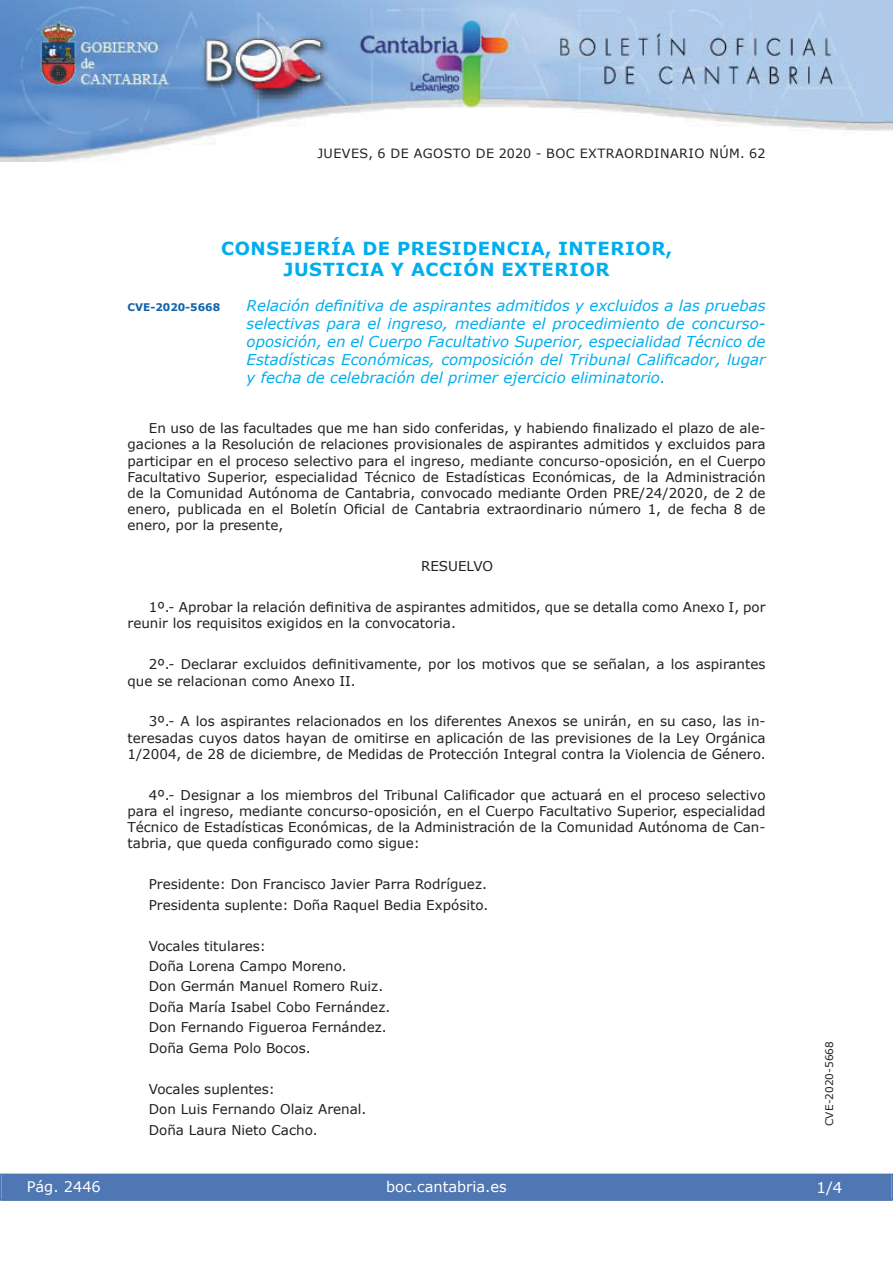
<style>
.page{position:relative;width:893px;height:1263px;background:#fff}
.page>*{position:absolute;margin:0;border:0;box-sizing:border-box;transform-origin:0 0}
.t1{font:700 18px/21px "Verdana";letter-spacing:.035em;color:#00aeef;text-align:center}
.t2{font:italic 15px/18px "Verdana";color:#00aeef;text-align:justify}
.t3{font:15px "Verdana";color:#fff}
.t4{font:14.55px "Verdana";color:#fff}
.t5{font:13.5px/16.2px "Verdana";color:#231f20}
.t6{font:12.75px "Verdana";letter-spacing:.035em;color:#231f20}
.t7{font:10.5px "Verdana";color:#231f20}
.t8{font:700 10.5px "Verdana";color:#1263a9}
</style>
<div class="page">
<img style="left:0;top:0;width:893px;height:161px">
<div style="left:1px;top:1174px;width:890px;height:27px;background:#4f77b3"></div>
<div style="left:0;top:1174px;width:893px;height:27px;border:1px solid #4f77b3"></div>
<p class="t6" style="left:317px;top:145px;width:449px">JUEVES, 6 DE AGOSTO DE 2020 - BOC EXTRAORDINARIO NÚM. 62</p>
<h1 class="t1" style="left:221px;top:237px;width:453px">CONSEJERÍA DE PRESIDENCIA, INTERIOR,<br>JUSTICIA Y ACCIÓN EXTERIOR</h1>
<p class="t8" style="left:128px;top:300px;width:94px">CVE-2020-5668</p>
<p class="t2" style="left:247px;top:296px;width:520px">Relación definitiva de aspirantes admitidos y excluidos a las pruebas selectivas para el ingreso, mediante el procedimiento de concurso&shy;oposición, en el Cuerpo Facultativo Superior, especialidad Técnico de Estadísticas Económicas, composición del Tribunal Calificador, lugar y fecha de celebración del primer ejercicio eliminatorio.</p>
<p class="t5" style="left:128px;top:420px;width:639px;text-align:justify;text-indent:21px">En uso de las facultades que me han sido conferidas, y habiendo finalizado el plazo de ale&shy;gaciones a la Resolución de relaciones provisionales de aspirantes admitidos y excluidos para participar en el proceso selectivo para el ingreso, mediante concurso-oposición, en el Cuerpo Facultativo Superior, especialidad Técnico de Estadísticas Económicas, de la Administración de la Comunidad Autónoma de Cantabria, convocado mediante Orden PRE/24/2020, de 2 de enero, publicada en el Boletín Oficial de Cantabria extraordinario número 1, de fecha 8 de enero, por la presente,</p>
<p class="t5" style="left:421px;top:558px;width:74px">RESUELVO</p>
<p class="t5" style="left:128px;top:599px;width:639px;text-indent:21px">1º.- Aprobar la relación definitiva de aspirantes admitidos, que se detalla como Anexo I, por reunir los requisitos exigidos en la convocatoria.</p>
<p class="t5" style="left:128px;top:656px;width:639px;text-indent:21px">2º.- Declarar excluidos definitivamente, por los motivos que se señalan, a los aspirantes que se relacionan como Anexo II.</p>
<p class="t5" style="left:128px;top:713px;width:639px;text-align:justify;text-indent:21px">3º.- A los aspirantes relacionados en los diferentes Anexos se unirán, en su caso, las in&shy;teresadas cuyos datos hayan de omitirse en aplicación de las previsiones de la Ley Orgánica 1/2004, de 28 de diciembre, de Medidas de Protección Integral contra la Violencia de Género.</p>
<p class="t5" style="left:128px;top:786px;width:639px;text-align:justify;text-indent:21px">4º.- Designar a los miembros del Tribunal Calificador que actuará en el proceso selectivo para el ingreso, mediante concurso-oposición, en el Cuerpo Facultativo Superior, especialidad Técnico de Estadísticas Económicas, de la Administración de la Comunidad Autónoma de Can&shy;tabria, que queda configurado como sigue:</p>
<p class="t5" style="left:149px;top:874px;width:341px;line-height:20.4px">Presidente: Don Francisco Javier Parra Rodríguez.<br>Presidenta suplente: Doña Raquel Bedia Expósito.</p>
<p class="t5" style="left:149px;top:935px;width:243px;line-height:20.4px">Vocales titulares:<br>Doña Lorena Campo Moreno.<br>Don Germán Manuel Romero Ruiz.<br>Doña María Isabel Cobo Fernández.<br>Don Fernando Figueroa Fernández.<br>Doña Gema Polo Bocos.</p>
<p class="t5" style="left:149px;top:1078px;width:219px;line-height:20.4px">Vocales suplentes:<br>Don Luis Fernando Olaiz Arenal.<br>Doña Laura Nieto Cacho.</p>
<p class="t4" style="left:27px;top:1177px;width:76px">Pág. 2446</p>
<p class="t4" style="left:386px;top:1178px;width:122px">boc.cantabria.es</p>
<p class="t7" style="left:823px;top:1126px;width:87px;rotate:-90deg">CVE-2020-5668</p>
<p class="t3" style="left:816px;top:1178px;width:27px">1/4</p>
</div>
